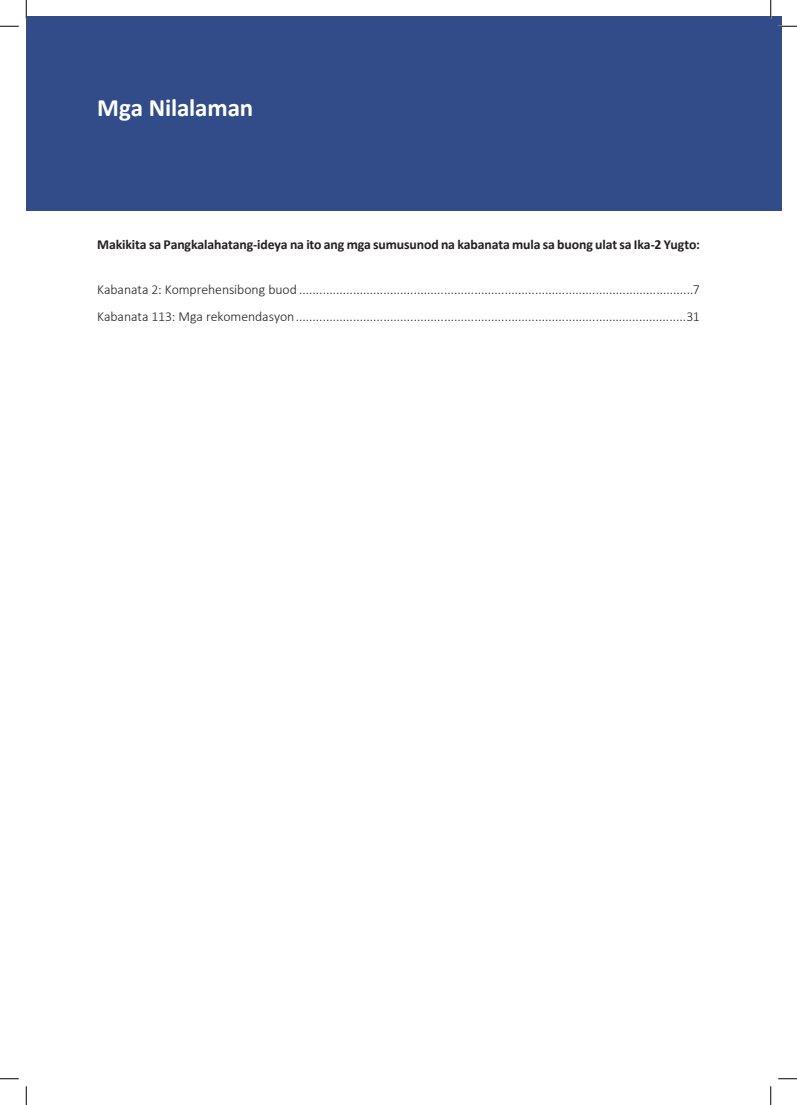
<style>
.page{position:relative;width:797px;height:1105px;background:#fff}
.page>*{position:absolute;margin:0;border:0;box-sizing:border-box;transform-origin:0 0}
.Contents_head{font:700 25px "Calibri";letter-spacing:-.005em;color:#fff}
.t1{font:300 13.75px "Calibri";letter-spacing:-.005em;color:#231f20}
.t2{font:700 13.75px "Calibri";letter-spacing:-.01em;color:#231f20}
</style>
<div class="page">
<div style="left:26px;top:16px;width:755px;height:195px;background:#314c88"></div>
<svg style="left:0;top:25px;width:19px;height:2px"></svg>
<svg style="left:778px;top:25px;width:19px;height:2px"></svg>
<svg style="left:0;top:1078px;width:19px;height:1px"></svg>
<svg style="left:778px;top:1078px;width:19px;height:1px"></svg>
<svg style="left:25px;top:0;width:2px;height:19px"></svg>
<svg style="left:25px;top:1086px;width:2px;height:19px"></svg>
<svg style="left:770px;top:0;width:1px;height:19px"></svg>
<svg style="left:770px;top:1086px;width:1px;height:19px"></svg>
<p class="Contents_head" style="left:97px;top:90px;width:158px">Mga Nilalaman</p>
<p class="t2" style="left:97px;top:235px;width:604px">Makikita sa Pangkalahatang-ideya na ito ang mga sumusunod na kabanata mula sa buong ulat sa Ika-2 Yugto:</p>
<p class="t1" style="left:97px;top:281px;width:604px">Kabanata 2: Komprehensibong buod .....................................................................................................................7</p>
<p class="t1" style="left:97px;top:307px;width:604px">Kabanata 113: Mga rekomendasyon....................................................................................................................31</p>
</div>
